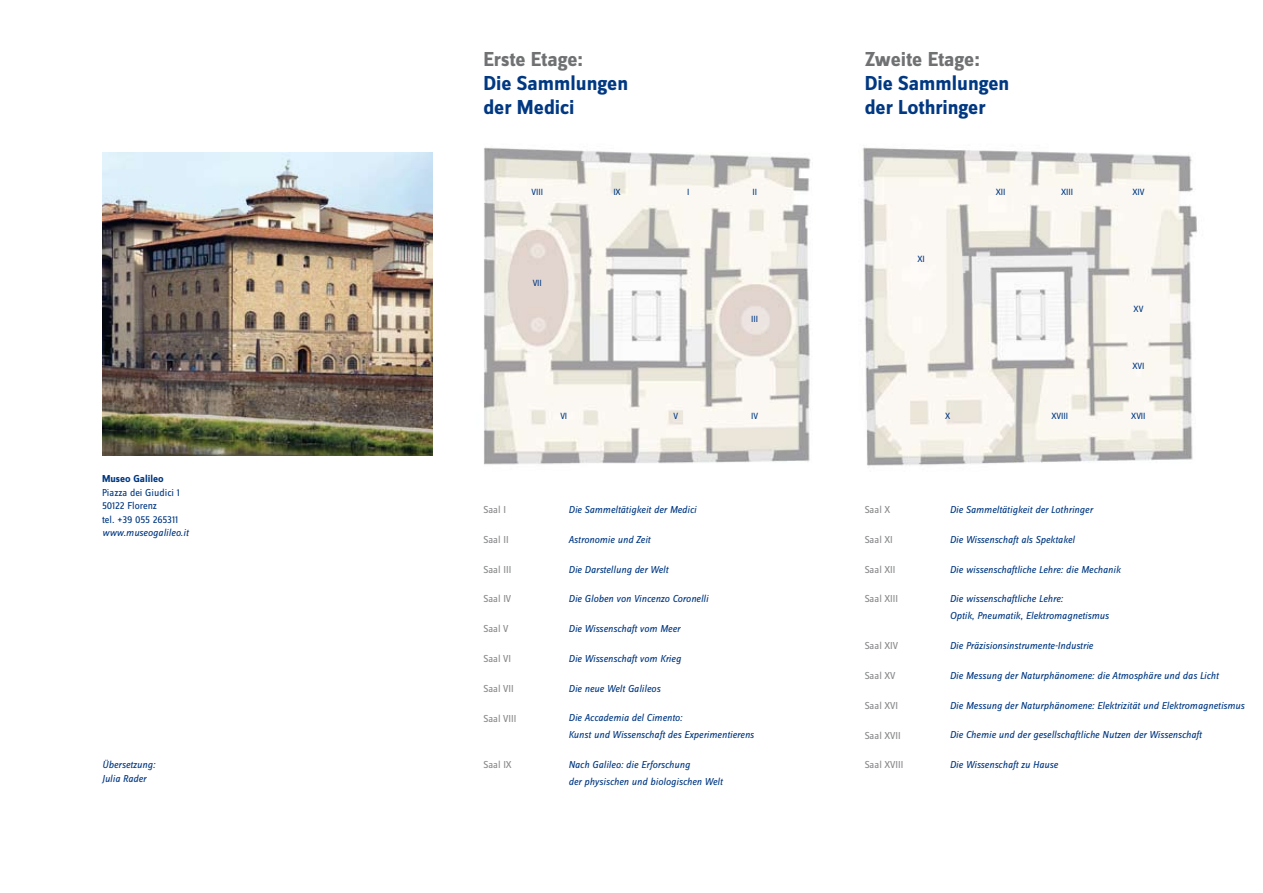
<style>
.page{position:relative;width:1263px;height:893px;background:#fff}
.page>*{position:absolute;margin:0;border:0;box-sizing:border-box;transform-origin:0 0}
.t1{font:700 21px/24px "Zine Sans Dis";color:#003882}
.t2{font:700 21px "Zine Sans Dis";color:#707173}
.t3{font:italic 10.5px/17px "Zine Sans Dis";color:#003882}
.t4{font:10.5px "Zine Sans Dis";color:#87888a}
.t5{font:10.5px/13.5px "Zine Sans Dis";color:#003882}
.t6{font:700 10.5px "Zine Sans Dis";color:#003882}
.t7{font:9.3px "Zine Sans Dis";letter-spacing:-.01em;color:#003882}
</style>
<div class="page">
<img style="left:484px;top:147px;width:327px;height:318px">
<img style="left:862px;top:147px;width:336px;height:319px">
<img style="left:102px;top:152px;width:330px;height:303px">
<p class="t6" style="left:102px;top:474px;width:63px">Museo Galileo</p>
<p class="t5" style="left:102px;top:486px;width:79px">Piazza dei Giudici 1<br>50122 Florenz<br>tel. +39 055 265311</p>
<p class="t3" style="left:102px;top:525px;width:88px">www.museogalileo.it</p>
<p class="t3" style="left:102px;top:758px;width:55px;line-height:13.5px">Übersetzung:<br>Julia Rader</p>
<h1 class="t2" style="left:483px;top:48px;width:101px">Erste Etage:</h1>
<h1 class="t1" style="left:483px;top:72px;width:146px">Die Sammlungen der Medici</h1>
<h1 class="t2" style="left:865px;top:48px;width:117px">Zweite Etage:</h1>
<h1 class="t1" style="left:865px;top:72px;width:146px">Die Sammlungen der Lothringer</h1>
<p class="t7" style="left:687px;top:188px;width:4px">I</p>
<p class="t7" style="left:752px;top:188px;width:6px">II</p>
<p class="t7" style="left:531px;top:188px;width:13px">VIII</p>
<p class="t7" style="left:613px;top:188px;width:9px">IX</p>
<p class="t7" style="left:1061px;top:188px;width:14px">XIII</p>
<p class="t7" style="left:1132px;top:188px;width:13px">XIV</p>
<p class="t7" style="left:996px;top:188px;width:11px">XII</p>
<p class="t7" style="left:533px;top:279px;width:11px">VII</p>
<p class="t7" style="left:751px;top:314px;width:8px">III</p>
<p class="t7" style="left:560px;top:411px;width:8px">VI</p>
<p class="t7" style="left:674px;top:411px;width:6px">V</p>
<p class="t7" style="left:751px;top:411px;width:8px">IV</p>
<p class="t4" style="left:483px;top:505px;width:24px">Saal I</p>
<p class="t3" style="left:568px;top:502px;width:130px">Die Sammeltätigkeit der Medici</p>
<p class="t4" style="left:483px;top:534px;width:27px">Saal II</p>
<p class="t3" style="left:568px;top:531px;width:84px">Astronomie und Zeit</p>
<p class="t4" style="left:483px;top:564px;width:29px">Saal III</p>
<p class="t3" style="left:568px;top:561px;width:101px">Die Darstellung der Welt</p>
<p class="t4" style="left:483px;top:594px;width:29px">Saal IV</p>
<p class="t3" style="left:568px;top:591px;width:142px">Die Globen von Vincenzo Coronelli</p>
<p class="t4" style="left:483px;top:624px;width:27px">Saal V</p>
<p class="t3" style="left:568px;top:621px;width:113px">Die Wissenschaft vom Meer</p>
<p class="t4" style="left:483px;top:653px;width:29px">Saal VI</p>
<p class="t3" style="left:568px;top:650px;width:114px">Die Wissenschaft vom Krieg</p>
<p class="t4" style="left:483px;top:683px;width:32px">Saal VII</p>
<p class="t3" style="left:568px;top:680px;width:93px">Die neue Welt Galileos</p>
<p class="t4" style="left:483px;top:713px;width:35px">Saal VIII</p>
<p class="t3" style="left:568px;top:710px;width:187px">Die Accademia del Cimento:<br>Kunst und Wissenschaft des Experimentierens</p>
<p class="t4" style="left:483px;top:760px;width:30px">Saal IX</p>
<p class="t3" style="left:568px;top:757px;width:156px">Nach Galileo: die Erforschung<br>der physischen und biologischen Welt</p>
<p class="t7" style="left:917px;top:255px;width:9px">XI</p>
<p class="t7" style="left:1134px;top:304px;width:11px">XV</p>
<p class="t7" style="left:1132px;top:361px;width:13px">XVI</p>
<p class="t7" style="left:945px;top:411px;width:7px">X</p>
<p class="t7" style="left:1051px;top:411px;width:18px">XVIII</p>
<p class="t7" style="left:1131px;top:411px;width:16px">XVII</p>
<p class="t4" style="left:865px;top:505px;width:27px">Saal X</p>
<p class="t3" style="left:950px;top:502px;width:145px">Die Sammeltätigkeit der Lothringer</p>
<p class="t4" style="left:865px;top:534px;width:30px">Saal XI</p>
<p class="t3" style="left:950px;top:531px;width:127px">Die Wissenschaft als Spektakel</p>
<p class="t4" style="left:865px;top:564px;width:32px">Saal XII</p>
<p class="t3" style="left:950px;top:561px;width:173px">Die wissenschaftliche Lehre: die Mechanik</p>
<p class="t4" style="left:865px;top:594px;width:35px">Saal XIII</p>
<p class="t3" style="left:950px;top:591px;width:161px">Die wissenschaftliche Lehre:<br>Optik, Pneumatik, Elektromagnetismus</p>
<p class="t4" style="left:865px;top:641px;width:35px">Saal XIV</p>
<p class="t3" style="left:950px;top:638px;width:145px">Die Präzisionsinstrumente-Industrie</p>
<p class="t4" style="left:865px;top:671px;width:32px">Saal XV</p>
<p class="t3" style="left:950px;top:667px;width:271px">Die Messung der Naturphänomene: die Atmosphäre und das Licht</p>
<p class="t4" style="left:865px;top:700px;width:35px">Saal XVI</p>
<p class="t3" style="left:950px;top:697px;width:296px">Die Messung der Naturphänomene: Elektrizität und Elektromagnetismus</p>
<p class="t4" style="left:865px;top:730px;width:38px">Saal XVII</p>
<p class="t3" style="left:950px;top:727px;width:253px">Die Chemie und der gesellschaftliche Nutzen der Wissenschaft</p>
<p class="t4" style="left:865px;top:760px;width:40px">Saal XVIII</p>
<p class="t3" style="left:950px;top:757px;width:110px">Die Wissenschaft zu Hause</p>
</div>
